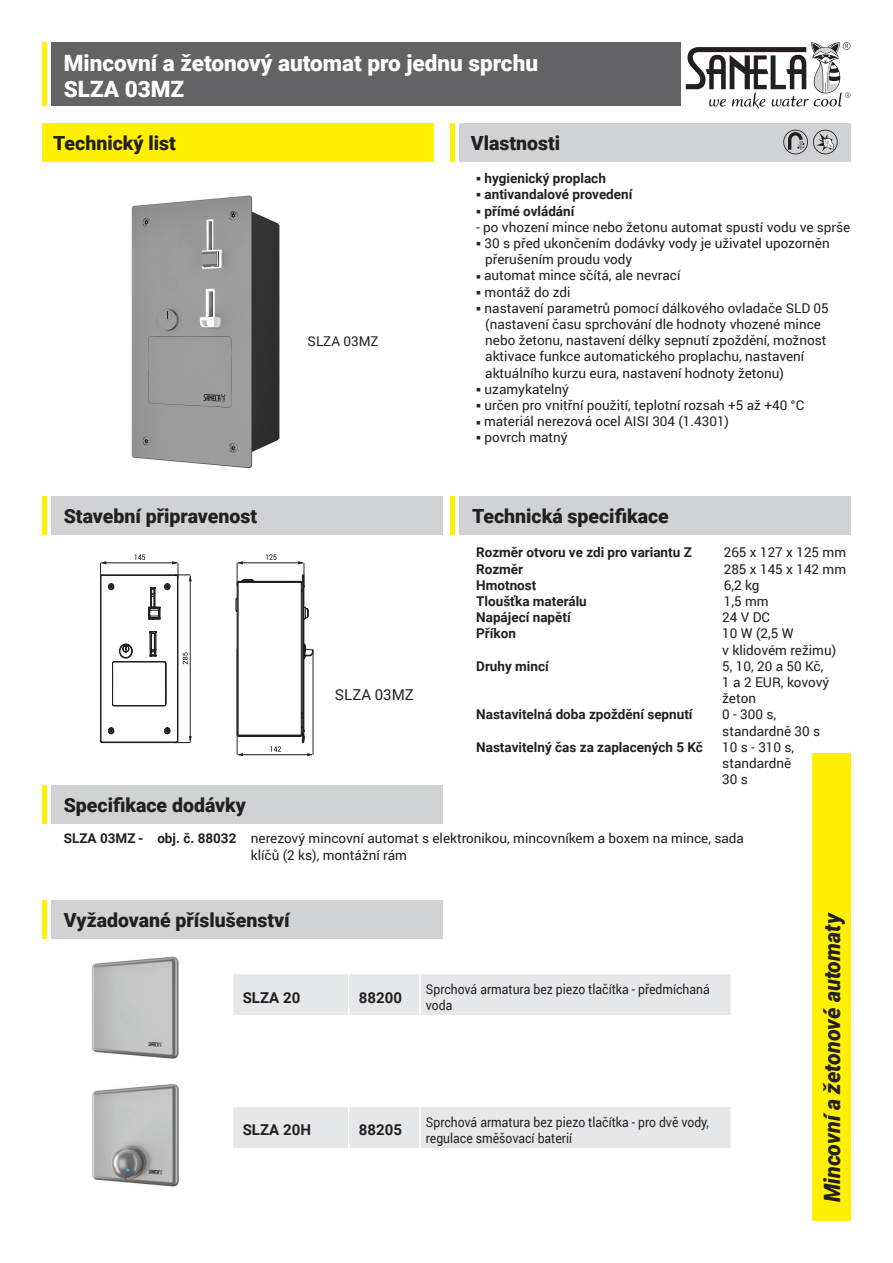
<style>
.page{position:relative;width:893px;height:1263px;background:#fff}
.page>*{position:absolute;margin:0;border:0;box-sizing:border-box;transform-origin:0 0}
.t1{font:900 22.5px "Roboto";color:#fff}
.t2{font:italic 900 22.5px "Roboto";letter-spacing:-.005em;color:#231f20;scale:.95 1}
.t3{font:900 19.5px "Roboto";color:#231f20}
.t4{font:700 15px "Roboto";color:#231f20}
.t5{font:15px "Roboto";color:#231f20}
.t6{font:13.5px/16.2px "Roboto";color:#231f20}
.t7{font:700 13.5px "Roboto";color:#231f20}
.t8{font:13.5px/16.2px "Roboto";color:#231f20;scale:.9 1}
.s1{font-weight:700}
</style>
<div class="page">
<div style="left:51px;top:43px;width:629px;height:63px;background:#636366"></div>
<div style="left:459px;top:123px;width:391px;height:39px;background:#d1d2d4"></div>
<hr style="left:43px;top:43px;width:4px;height:63px;background:#fff101">
<div style="left:459px;top:496px;width:391px;height:39px;background:#d1d2d4"></div>
<hr style="left:451px;top:496px;width:4px;height:39px;background:#fff101">
<hr style="left:451px;top:123px;width:4px;height:39px;background:#fff101">
<div style="left:51px;top:786px;width:391px;height:38px;background:#d1d2d4"></div>
<hr style="left:43px;top:786px;width:4px;height:38px;background:#fff101">
<div style="left:51px;top:496px;width:391px;height:38px;background:#d1d2d4"></div>
<hr style="left:43px;top:496px;width:4px;height:38px;background:#fff101">
<div style="left:812px;top:753px;width:38px;height:467px;background:#fff101"></div>
<div style="left:51px;top:900px;width:391px;height:39px;background:#d1d2d4"></div>
<hr style="left:43px;top:900px;width:4px;height:39px;background:#fff101">
<div style="left:233px;top:974px;width:498px;height:41px;background:#e6e7e9"></div>
<hr style="left:348px;top:974px;width:1px;height:41px;background:#fff">
<hr style="left:419px;top:974px;width:2px;height:41px;background:#fff">
<img style="left:91px;top:956px;width:88px;height:103px">
<img style="left:131px;top:195px;width:149px;height:273px">
<svg style="left:100px;top:554px;width:214px;height:202px"></svg>
<svg style="left:686px;top:42px;width:164px;height:67px"></svg>
<svg style="left:783px;top:130px;width:55px;height:24px"></svg>
<div style="left:233px;top:1107px;width:498px;height:41px;background:#e6e7e9"></div>
<hr style="left:348px;top:1107px;width:1px;height:41px;background:#fff">
<hr style="left:419px;top:1107px;width:2px;height:41px;background:#fff">
<img style="left:92px;top:1084px;width:87px;height:103px">
<div style="left:43px;top:123px;width:391px;height:39px;background:#fff101"></div>
<p class="t1" style="left:64px;top:47px;width:476px">Mincovní a žetonový automat pro jednu sprchu</p>
<p class="t1" style="left:64px;top:74px;width:122px">SLZA 03MZ</p>
<p class="t3" style="left:471px;top:130px;width:91px">Vlastnosti</p>
<p class="t7" style="left:476px;top:169px;width:131px">○ hygienický proplach</p>
<p class="t7" style="left:476px;top:185px;width:158px">○ antivandalové provedení</p>
<p class="t7" style="left:476px;top:201px;width:100px">○ přímé ovládání</p>
<p class="t6" style="left:476px;top:218px;width:376px">- po vhození mince nebo žetonu automat spustí vodu ve sprše</p>
<p class="t6" style="left:476px;top:235px;width:355px">○ 30 s před ukončením dodávky vody je uživatel upozorněn</p>
<p class="t6" style="left:485px;top:251px;width:149px">přerušením proudu vody</p>
<p class="t6" style="left:476px;top:267px;width:206px">○ automat mince sčítá, ale nevrací</p>
<p class="t6" style="left:476px;top:283px;width:96px">○ montáž do zdi</p>
<p class="t6" style="left:476px;top:299px;width:354px">○ nastavení parametrů pomocí dálkového ovladače SLD 05</p>
<p class="t6" style="left:485px;top:316px;width:343px">(nastavení času sprchování dle hodnoty vhozené mince nebo žetonu, nastavení délky sepnutí zpoždění, možnost aktivace funkce automatického proplachu, nastavení</p>
<p class="t6" style="left:485px;top:364px;width:300px">aktuálního kurzu eura, nastavení hodnoty žetonu)</p>
<p class="t6" style="left:476px;top:380px;width:94px">○ uzamykatelný</p>
<p class="t6" style="left:476px;top:397px;width:329px">○ určen pro vnitřní použití, teplotní rozsah +5 až +40 °C</p>
<p class="t6" style="left:476px;top:413px;width:254px">○ materiál nerezová ocel AISI 304 (1.4301)</p>
<p class="t6" style="left:476px;top:429px;width:93px">○ povrch matný</p>
<p class="t3" style="left:53px;top:130px;width:124px">Technický list</p>
<p class="t6" style="left:308px;top:332px;width:73px">SLZA 03MZ</p>
<p class="t3" style="left:64px;top:502px;width:195px">Stavební připravenost</p>
<p class="t5" style="left:335px;top:684px;width:80px">SLZA 03MZ</p>
<p class="t3" style="left:472px;top:503px;width:198px">Technická specifikace</p>
<p class="t7" style="left:476px;top:543px;width:217px">Rozměr otvoru ve zdi pro variantu Z</p>
<p class="t6" style="left:724px;top:544px;width:124px">265 x 127 x 125 mm</p>
<p class="t7" style="left:476px;top:559px;width:48px">Rozměr</p>
<p class="t6" style="left:724px;top:560px;width:124px">285 x 145 x 142 mm</p>
<p class="t7" style="left:476px;top:575px;width:62px">Hmotnost</p>
<p class="t6" style="left:724px;top:576px;width:37px">6,2 kg</p>
<p class="t7" style="left:476px;top:592px;width:112px">Tloušťka materálu</p>
<p class="t6" style="left:724px;top:593px;width:46px">1,5 mm</p>
<p class="t7" style="left:476px;top:608px;width:96px">Napájecí napětí</p>
<p class="t6" style="left:722px;top:609px;width:49px">24 V DC</p>
<p class="t7" style="left:476px;top:624px;width:41px">Příkon</p>
<p class="t6" style="left:722px;top:625px;width:73px">10 W (2,5 W</p>
<p class="t6" style="left:722px;top:641px;width:115px">v klidovém režimu)</p>
<p class="t7" style="left:476px;top:656px;width:74px">Druhy mincí</p>
<p class="t6" style="left:722px;top:657px;width:103px">5, 10, 20 a 50 Kč,</p>
<p class="t6" style="left:722px;top:674px;width:109px">1 a 2 EUR, kovový žeton</p>
<p class="t7" style="left:476px;top:705px;width:218px">Nastavitelná doba zpoždění sepnutí</p>
<p class="t6" style="left:722px;top:706px;width:55px">0 - 300 s,</p>
<p class="t6" style="left:722px;top:722px;width:99px">standardně 30 s</p>
<p class="t7" style="left:476px;top:737px;width:228px">Nastavitelný čas za zaplacených 5 Kč</p>
<p class="t6" style="left:722px;top:738px;width:73px">10 s - 310 s,</p>
<p class="t6" style="left:722px;top:755px;width:70px">standardně</p>
<p class="t6" style="left:722px;top:771px;width:27px">30 s</p>
<p class="t3" style="left:64px;top:792px;width:184px">Specifikace dodávky</p>
<p class="t6" style="left:64px;top:830px;width:682px"><span class="s1">SLZA 03MZ - obj. č. 88032</span> nerezový mincovní automat s elektronikou, mincovníkem a boxem na mince, sada</p>
<p class="t6" style="left:251px;top:846px;width:158px">klíčů (2 ks), montážní rám</p>
<p class="t3" style="left:64px;top:907px;width:227px">Vyžadované příslušenství</p>
<p class="t4" style="left:243px;top:987px;width:59px">SLZA 20</p>
<p class="t4" style="left:359px;top:987px;width:45px">88200</p>
<p class="t8" style="left:426px;top:980px;width:317px">Sprchová armatura bez piezo tlačítka - předmíchaná voda</p>
<p class="t4" style="left:243px;top:1119px;width:70px">SLZA 20H</p>
<p class="t4" style="left:359px;top:1119px;width:45px">88205</p>
<p class="t8" style="left:426px;top:1113px;width:316px">Sprchová armatura bez piezo tlačítka - pro dvě vody, regulace směšovací baterií</p>
<p class="t2" style="left:816px;top:1202px;width:307px;rotate:-90deg">Mincovní a žetonové automaty</p>
</div>
